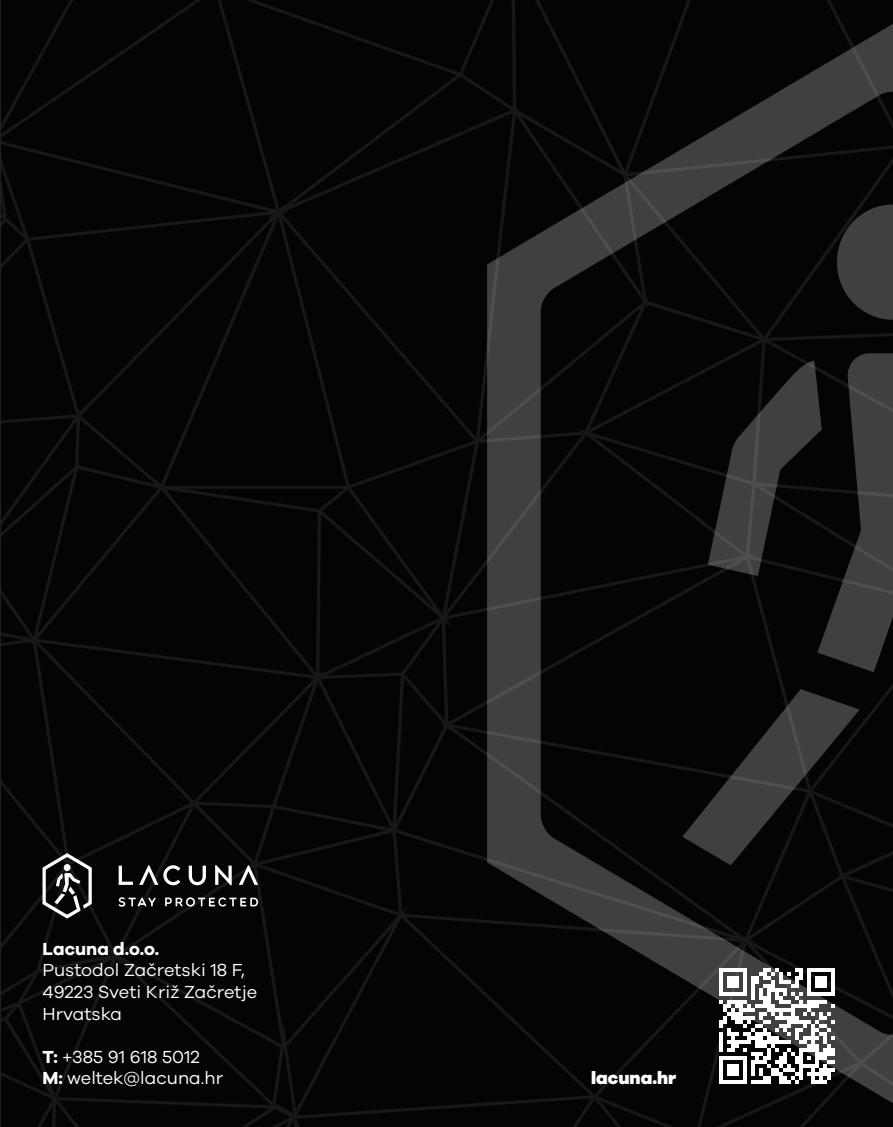
<style>
.page{position:relative;width:893px;height:1127px;background:#fff}
.page>*{position:absolute;margin:0;border:0;box-sizing:border-box;transform-origin:0 0}
.t1{font:18px/21.6px "Galano Grotesque";color:#fff}
.t2{font:700 18px "Galano Grotesque";color:#fff}
.t3{font:800 18px "Galano Grotesque";color:#fff}
.s1{font-weight:700}
</style>
<div class="page">
<img style="left:1px;top:0;width:892px;height:1127px">
<svg style="left:43px;top:853px;width:49px;height:65px"></svg>
<div style="left:64px;top:864px;width:7px;height:7px;background:#fff;border-radius:50%"></div>
<svg style="left:118px;top:897px;width:38px;height:10px"></svg>
<svg style="left:165px;top:897px;width:95px;height:10px"></svg>
<svg style="left:119px;top:865px;width:14px;height:20px"></svg>
<svg style="left:139px;top:865px;width:41px;height:20px"></svg>
<svg style="left:189px;top:865px;width:17px;height:20px"></svg>
<svg style="left:215px;top:865px;width:17px;height:20px"></svg>
<svg style="left:239px;top:865px;width:19px;height:20px"></svg>
<svg style="left:487px;top:24px;width:406px;height:1079px;background:#181917"></svg>
<svg style="left:682px;top:689px;width:178px;height:176px;background:#1a1a19"></svg>
<svg style="left:837px;top:204px;width:56px;height:116px;background:#333332"></svg>
<p class="t2" style="left:43px;top:937px;width:118px">Lacuna d.o.o.</p>
<p class="t1" style="left:43px;top:959px;width:216px">Pustodol Začretski 18 F,<br>49223 Sveti Križ Začretje<br>Hrvatska</p>
<p class="t1" style="left:43px;top:1045px;width:182px"><span class="s1">T:</span> +385 91 618 5012<br><span class="s1">M:</span> weltek@lacuna.hr</p>
<p class="t3" style="left:591px;top:1067px;width:87px">lacuna.hr</p>
</div>
